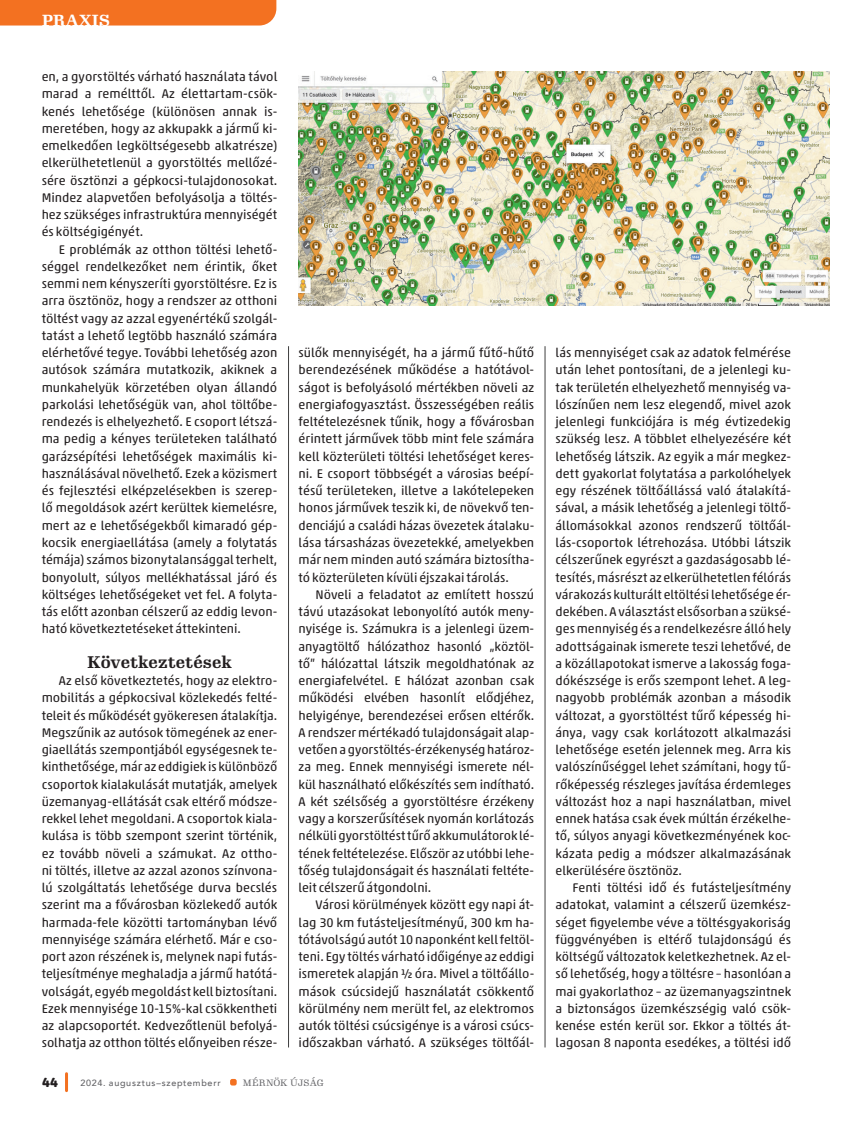
<style>
.page{position:relative;width:855px;height:1123px;background:#fff}
.page>*{position:absolute;margin:0;border:0;box-sizing:border-box;transform-origin:0 0}
.Közcím{font:700 16.5px "Gimlet Text Narrow";color:#231f20}
.t1{font:700 15.75px "Gimlet Text";letter-spacing:-.01em;color:#fff}
.t2{font:700 13.5px "Akko Rounded Pro";color:#231f20}
.Alapszöveg_behúzás{font:12.75px/17.2px "Akko Rounded Pro";color:#231f20;text-align:justify}
.Alapszöveg_tompa{font:12.75px/17.2px "Akko Rounded Pro";color:#231f20;text-align:justify}
.t3{font:500 9px "Avenir";letter-spacing:.08em;color:#636366}
.t4{font:9px "Gimlet Text";letter-spacing:-.01em;color:#636366}
</style>
<div class="page">
<div style="left:0;top:0;width:276px;height:26px;background:#f37121"></div>
<div style="left:230px;top:1078px;width:7px;height:7px;background:#f37121;border-radius:2px"></div>
<hr style="left:65px;top:1073px;width:3px;height:17px;background:#f37121">
<hr style="left:545px;top:346px;width:1px;height:701px;background:#3e3e3f">
<hr style="left:288px;top:346px;width:1px;height:701px;background:#3e3e3f">
<img style="left:298px;top:71px;width:531px;height:234px">
<p class="t1" style="left:42px;top:9px;width:70px">PRAXIS</p>
<p class="Alapszöveg_tompa" style="left:42px;top:68px;width:237px">en, a gyorstöltés várható használata távol marad a remélttől. Az élettartam-csök&shy;kenés lehetősége (különösen annak is&shy;meretében, hogy az akkupakk a jármű ki&shy;emelkedően legköltségesebb alkatrésze) elkerülhetetlenül a gyorstöltés mellőzé&shy;sére ösztönzi a gépkocsi-tulajdonosokat.<br>Mindez alapvetően befolyásolja a töltés&shy;hez szükséges infrastruktúra mennyiségét és költségigényét.</p>
<p class="Alapszöveg_behúzás" style="left:42px;top:240px;width:237px;text-indent:17px">E problémák az otthon töltési lehető&shy;séggel rendelkezőket nem érintik, őket semmi nem kényszeríti gyorstöltésre. Ez is arra ösztönöz, hogy a rendszer az otthoni töltést vagy az azzal egyenértékű szolgál&shy;tatást a lehető legtöbb használó számára elérhetővé tegye. További lehetőség azon autósok számára mutatkozik, akiknek a munkahelyük körzetében olyan állandó parkolási lehetőségük van, ahol töltőbe&shy;rendezés is elhelyezhető. E csoport létszá&shy;ma pedig a kényes területeken található garázsépítési lehetőségek maximális ki&shy;használásával növelhető. Ezek a közismert és fejlesztési elképzelésekben is szerep&shy;lő megoldások azért kerültek kiemelésre, mert az e lehetőségekből kimaradó gép&shy;kocsik energiaellátása (amely a folytatás témája) számos bizonytalansággal terhelt, bonyolult, súlyos mellékhatással járó és költséges lehetőségeket vet fel. A folyta&shy;tás előtt azonban célszerű az eddig levon&shy;ható következtetéseket áttekinteni.</p>
<p class="Közcím" style="left:87px;top:650px;width:146px">Következtetések</p>
<p class="Alapszöveg_behúzás" style="left:42px;top:672px;width:237px;text-indent:17px">Az első következtetés, hogy az elektro&shy;mobilitás a gépkocsival közlekedés felté&shy;teleit és működését gyökeresen átalakítja.<br>Megszűnik az autósok tömegének az ener&shy;giaellátás szempontjából egységesnek te&shy;kinthetősége, már az eddigiek is különböző csoportok kialakulását mutatják, amelyek üzemanyag-ellátását csak eltérő módsze&shy;rekkel lehet megoldani. A csoportok kiala&shy;kulása is több szempont szerint történik, ez tovább növeli a számukat. Az ottho&shy;ni töltés, illetve az azzal azonos színvona&shy;lú szolgáltatás lehetősége durva becslés szerint ma a fővárosban közlekedő autók harmada-fele közötti tartományban lévő mennyisége számára elérhető. Már e cso&shy;port azon részének is, melynek napi futás&shy;teljesítménye meghaladja a jármű hatótá&shy;volságát, egyéb megoldást kell biztosítani.<br>Ezek mennyisége 10-15%-kal csökkentheti az alapcsoportét. Kedvezőtlenül befolyá&shy;solhatja az otthon töltés előnyeiben része-</p>
<p class="Alapszöveg_behúzás" style="left:298px;top:344px;width:237px">sülők mennyiségét, ha a jármű fűtő-hűtő berendezésének működése a hatótávol&shy;ságot is befolyásoló mértékben növeli az energiafogyasztást. Összességében reális feltételezésnek tűnik, hogy a fővárosban érintett járművek több mint fele számára kell közterületi töltési lehetőséget keres&shy;ni. E csoport többségét a városias beépí&shy;tésű területeken, illetve a lakótelepeken honos járművek teszik ki, de növekvő ten&shy;denciájú a családi házas övezetek átalaku&shy;lása társasházas övezetekké, amelyekben már nem minden autó számára biztosítha&shy;tó közterületen kívüli éjszakai tárolás.</p>
<p class="Alapszöveg_behúzás" style="left:298px;top:585px;width:237px;text-indent:17px">Növeli a feladatot az említett hosszú távú utazásokat lebonyolító autók men - nyisége is. Számukra is a jelenlegi üzem&shy;anyagtöltő hálózathoz hasonló „köztöl&shy;tő” hálózattal látszik megoldhatónak az energiafelvétel. E hálózat azonban csak működési elvében hasonlít elődjéhez, helyigénye, berendezései erősen eltérők.<br>A rendszer mértékadó tulajdonságait alap&shy;vetően a gyorstöltés-érzékenység határoz&shy;za meg. Ennek mennyiségi ismerete nél&shy;kül használható előkészítés sem indítható.<br>A két szélsőség a gyorstöltésre érzékeny vagy a korszerűsítések nyomán korlátozás nélküli gyorstöltést tűrő akkumulátorok lé&shy;tének feltételezése. Először az utóbbi lehe&shy;tőség tulajdonságait és használati feltéte&shy;leit célszerű átgondolni.</p>
<p class="Alapszöveg_behúzás" style="left:298px;top:896px;width:237px;text-indent:17px">Városi körülmények között egy napi át&shy;lag 30 km futásteljesítményű, 300 km ha&shy;tótávolságú autót 10 naponként kell feltöl&shy;teni. Egy töltés várható időigénye az eddigi ismeretek alapján ½ óra. Mivel a töltőállo&shy;mások csúcsidejű használatát csökkentő körülmény nem merült fel, az elektromos autók töltési csúcsigénye is a városi csúcs&shy;időszakban várható. A szükséges töltőál-</p>
<p class="t2" style="left:42px;top:1073px;width:17px">44</p>
<p class="t3" style="left:80px;top:1074px;width:142px">2024. augusztus–szeptemberr</p>
<p class="t4" style="left:243px;top:1076px;width:82px">MÉRNÖK ÚJSÁG</p>
<p class="Alapszöveg_behúzás" style="left:555px;top:344px;width:237px">lás mennyiséget csak az adatok felmérése után lehet pontosítani, de a jelenlegi ku&shy;tak területén elhelyezhető mennyiség va&shy;lószínűen nem lesz elegendő, mivel azok jelenlegi funkciójára is még évtizedekig szükség lesz. A többlet elhelyezésére két lehetőség látszik. Az egyik a már megkez&shy;dett gyakorlat folytatása a parkolóhelyek egy részének töltőállássá való átalakítá&shy;sával, a másik lehetőség a jelenlegi töltő&shy;állomásokkal azonos rendszerű töltőál&shy;lás-csoportok létrehozása. Utóbbi látszik célszerűnek egyrészt a gazdaságosabb lé&shy;tesítés, másrészt az elkerülhetetlen félórás várakozás kulturált eltöltési lehetősége ér&shy;dekében. A választást elsősorban a szüksé&shy;ges mennyiség és a rendelkezésre álló hely adottságainak ismerete teszi lehetővé, de a közállapotokat ismerve a lakosság foga&shy;dókészsége is erős szempont lehet. A leg&shy;nagyobb problémák azonban a második változat, a gyorstöltést tűrő képesség hi&shy;ánya, vagy csak korlátozott alkalmazási lehetősége esetén jelennek meg. Arra kis valószínűséggel lehet számítani, hogy tű&shy;rőképesség részleges javítása érdemleges változást hoz a napi használatban, mivel ennek hatása csak évek múltán érzékelhe&shy;tő, súlyos anyagi következményének koc&shy;kázata pedig a módszer alkalmazásának elkerülésére ösztönöz.</p>
<p class="Alapszöveg_behúzás" style="left:555px;top:879px;width:237px;text-indent:17px">Fenti töltési idő és futásteljesítmény adatokat, valamint a célszerű üzemkész&shy;séget figyelembe véve a töltésgyakoriság függvényében is eltérő tulajdonságú és költségű változatok keletkezhetnek. Az el&shy;ső lehetőség, hogy a töltésre – hasonlóan a mai gyakorlathoz – az üzemanyagszintnek a biztonságos üzemkészségig való csök&shy;kenése estén kerül sor. Ekkor a töltés át&shy;lagosan 8 naponta esedékes, a töltési idő</p>
</div>
